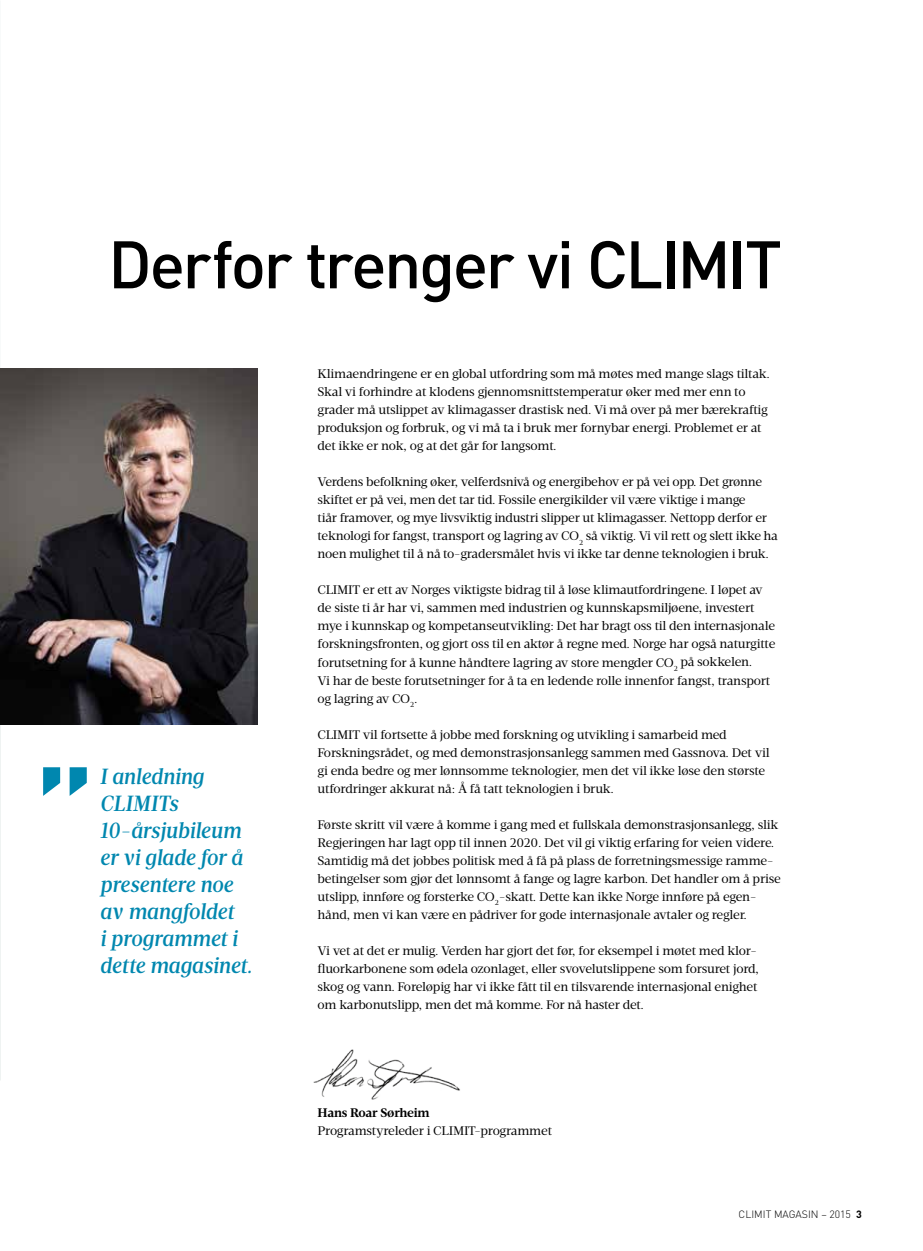
<style>
.page{position:relative;width:923px;height:1251px;background:#fff}
.page>*{position:absolute;margin:0;border:0;box-sizing:border-box;transform-origin:0 0}
.t1{font:500 66px "DINOT";letter-spacing:-.04em;color:#000}
.t2{font:italic 500 22.5px/27px "Velino Text";letter-spacing:-.01em;color:#0087af}
.t3{font:12.75px/18px "Velino Text";letter-spacing:-.02em;color:#000}
.t4{font:700 12.75px "Velino Text";letter-spacing:-.02em;color:#000}
.t5{font:300 10.5px "DIN";color:#000}
.s1{font-weight:700}
</style>
<div class="page">
<img style="left:0;top:368px;width:257px;height:356px">
<img style="left:313px;top:1049px;width:147px;height:51px">
<svg style="left:43px;top:767px;width:44px;height:28px"></svg>
<h1 class="t1" style="left:108px;top:222px;width:675px">Derfor trenger vi CLIMIT</h1>
<h2 class="t2" style="left:100px;top:763px;width:154px">I anledning<br>CLIMITs<br>10-årsjubileum er vi glade for å presentere noe av mangfoldet<br>i programmet i dette magasinet.</h2>
<p class="t3" style="left:317px;top:365px;width:454px">Klimaendringene er en global utfordring som må møtes med mange slags tiltak.<br>Skal vi forhindre at klodens gjennomsnittstemperatur øker med mer enn to grader må utslippet av klimagasser drastisk ned. Vi må over på mer bærekraftig produksjon og forbruk, og vi må ta i bruk mer fornybar energi. Problemet er at det ikke er nok, og at det går for langsomt.</p>
<p class="t3" style="left:317px;top:473px;width:462px">Verdens befolkning øker, velferdsnivå og energibehov er på vei opp. Det grønne skiftet er på vei, men det tar tid. Fossile energikilder vil være viktige i mange<br>tiår framover, og mye livsviktig industri slipper ut klimagasser. Nettopp derfor er teknologi for fangst, transport og lagring av CO<sub>2</sub> så viktig. Vi vil rett og slett ikke ha noen mulighet til å nå to-gradersmålet hvis vi ikke tar denne teknologien i bruk.</p>
<p class="t3" style="left:317px;top:581px;width:459px">CLIMIT er ett av Norges viktigste bidrag til å løse klimautfordringene. I løpet av de siste ti år har vi, sammen med industrien og kunnskapsmiljøene, investert mye i kunnskap og kompetanseutvikling: Det har bragt oss til den internasjonale forskningsfronten, og gjort oss til en aktør å regne med. Norge har også naturgitte forutsetning for å kunne håndtere lagring av store mengder CO<sub>2</sub> på sokkelen.<br>Vi har de beste forutsetninger for å ta en ledende rolle innenfor fangst, transport og lagring av CO<sub>2</sub>.</p>
<p class="t3" style="left:317px;top:725px;width:453px">CLIMIT vil fortsette å jobbe med forskning og utvikling i samarbeid med Forskningsrådet, og med demonstrasjonsanlegg sammen med Gassnova. Det vil gi enda bedre og mer lønnsomme teknologier, men det vil ikke løse den største utfordringer akkurat nå: Å få tatt teknologien i bruk.</p>
<p class="t3" style="left:317px;top:815px;width:465px">Første skritt vil være å komme i gang med et fullskala demonstrasjonsanlegg, slik Regjeringen har lagt opp til innen 2020. Det vil gi viktig erfaring for veien videre.<br>Samtidig må det jobbes politisk med å få på plass de forretningsmessige ramme&shy;betingelser som gjør det lønnsomt å fange og lagre karbon. Det handler om å prise utslipp, innføre og forsterke CO<sub>2</sub>-skatt. Dette kan ikke Norge innføre på egen&shy;hånd, men vi kan være en pådriver for gode internasjonale avtaler og regler.</p>
<p class="t3" style="left:317px;top:941px;width:443px">Vi vet at det er mulig. Verden har gjort det før, for eksempel i møtet med klor&shy;fluorkarbonene som ødela ozonlaget, eller svovelutslippene som forsuret jord, skog og vann. Foreløpig har vi ikke fått til en tilsvarende internasjonal enighet om karbonutslipp, men det må komme. For nå haster det.</p>
<p class="t4" style="left:317px;top:1104px;width:114px">Hans Roar Sørheim</p>
<p class="t3" style="left:317px;top:1121px;width:236px">Programstyreleder i CLIMIT-programmet</p>
<p class="t5" style="left:738px;top:1207px;width:125px">CLIMIT MAGASIN – 2015 <span class="s1">3</span></p>
</div>
